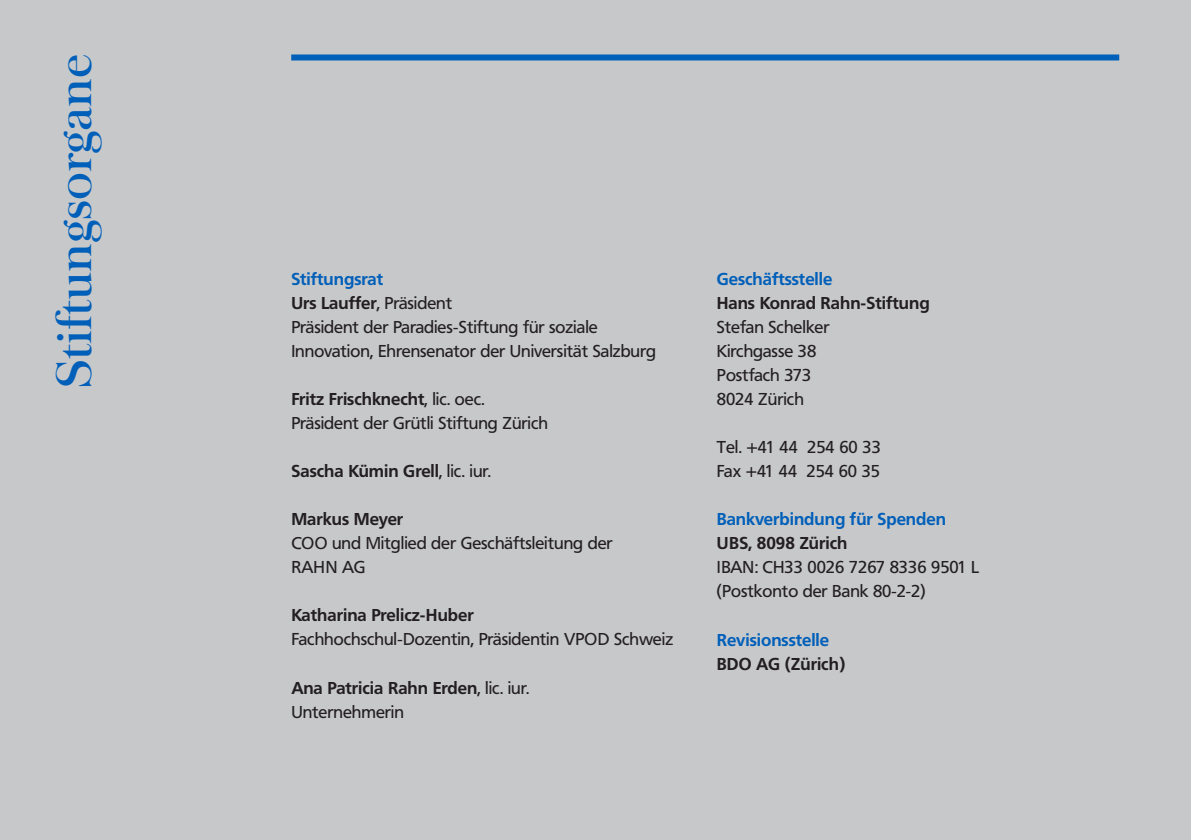
<style>
.page{position:relative;width:1191px;height:840px;background:#fff}
.page>*{position:absolute;margin:0;border:0;box-sizing:border-box;transform-origin:0 0}
.t1{font:500 48px "Baskerville";color:#005fb9}
.t2{font:17px/24px "Frutiger BQ";color:#231f20}
.t3{font:700 17px "Frutiger BQ";color:#231f20}
.t4{font:700 17px "Frutiger BQ";color:#005fb9}
.s1{font-weight:700;color:#005fb9}
.s2{font-weight:700}
.s3{font-weight:400}
</style>
<div class="page">
<div style="left:0;top:0;width:1191px;height:839px;background:#c7c8ca"></div>
<div style="left:291px;top:54px;width:828px;height:6px;background:#005fb9"></div>
<h1 class="t1" style="left:45px;top:388px;width:335px;rotate:-90deg">Stiftungsorgane</h1>
<p class="t2" style="left:291px;top:267px;width:366px"><span class="s1">Stiftungsrat<br></span><span class="s2">Urs Lauffer</span>, Präsident<br>Präsident der Paradies-Stiftung für soziale Innovation, Ehrensenator der Universität Salzburg</p>
<p class="t2" style="left:291px;top:387px;width:258px"><span class="s2">Fritz Frischknecht</span>, lic. oec.<br>Präsident der Grütli Stiftung Zürich</p>
<p class="t3" style="left:291px;top:461px;width:201px">Sascha Kümin Grell<span class="s3">, lic. iur.</span></p>
<p class="t3" style="left:291px;top:509px;width:113px">Markus Meyer</p>
<p class="t2" style="left:291px;top:531px;width:323px">COO und Mitglied der Geschäftsleitung der<br>RAHN AG</p>
<p class="t3" style="left:291px;top:605px;width:184px">Katharina Prelicz-Huber</p>
<p class="t2" style="left:291px;top:627px;width:383px">Fachhochschul-Dozentin, Präsidentin VPOD Schweiz</p>
<p class="t2" style="left:291px;top:675px;width:239px"><span class="s2">Ana Patricia Rahn Erden</span>, lic. iur.<br>Unternehmerin</p>
<p class="t4" style="left:717px;top:269px;width:117px">Geschäftsstelle</p>
<p class="t3" style="left:717px;top:293px;width:214px">Hans Konrad Rahn-Stiftung</p>
<p class="t2" style="left:717px;top:315px;width:114px">Stefan Schelker<br>Kirchgasse 38<br>Postfach 373<br>8024 Zürich</p>
<p class="t2" style="left:717px;top:435px;width:166px">Tel. +41 44 254 60 33<br>Fax +41 44 254 60 35</p>
<p class="t4" style="left:717px;top:509px;width:231px">Bankverbindung für Spenden</p>
<p class="t3" style="left:717px;top:533px;width:132px">UBS, 8098 Zürich</p>
<p class="t2" style="left:717px;top:555px;width:264px">IBAN: CH33 0026 7267 8336 9501 L (Postkonto der Bank 80-2-2)</p>
<p class="t4" style="left:717px;top:629px;width:114px">Revisionsstelle</p>
<p class="t3" style="left:717px;top:653px;width:130px">BDO AG (Zürich)</p>
</div>
